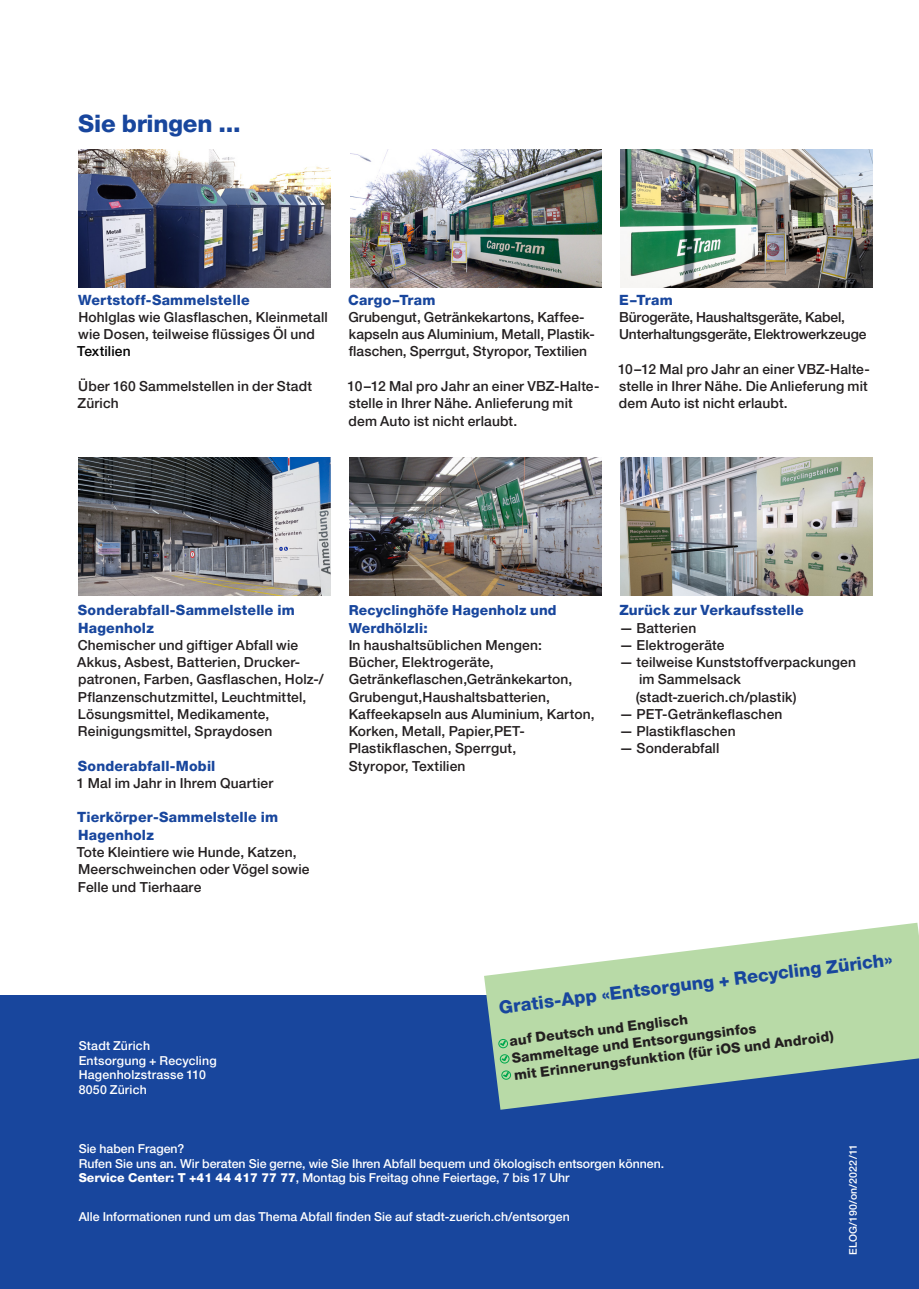
<style>
.page{position:relative;width:919px;height:1289px;background:#fff}
.page>*{position:absolute;margin:0;border:0;box-sizing:border-box;transform-origin:0 0}
.t1{font:800 24px "Helvetica Neue LT Pro";letter-spacing:-.01em;color:#18469d}
.t2{font:800 18px "Helvetica Neue LT Pro";color:#18469d}
.t3{font:800 14.1px/17.2px "Helvetica Neue LT Pro";letter-spacing:.015em;color:#18469d}
.t4{font:500 13.8px/17.2px "Helvetica Neue LT Pro";letter-spacing:.01em;color:#231f20}
.t5{font:800 13.8px/17.2px "Helvetica Neue LT Pro";color:#231f20}
.t6{font:500 13.8px/17.2px "Helvetica Neue LT Pro";letter-spacing:-.01em;color:#231f20}
.t7{font:800 13.8px/17.2px "Helvetica Neue LT Pro";letter-spacing:.015em;color:#18469d}
.t8{font:500 13.8px "Helvetica Neue LT Pro";letter-spacing:.01em;color:#000}
.t9{font:500 12.3px/14.7px "Helvetica Neue LT Pro";color:#fff}
.t10{font:500 10.5px "Helvetica Neue LT Pro";letter-spacing:.02em;color:#fff}
.s1{font-weight:800}
</style>
<div class="page">
<div style="left:0;top:995px;width:918px;height:293px;background:#18469d"></div>
<img style="left:349px;top:457px;width:252px;height:138px">
<img style="left:620px;top:457px;width:252px;height:138px">
<img style="left:79px;top:457px;width:251px;height:138px">
<img style="left:78px;top:149px;width:252px;height:138px">
<svg style="left:484px;top:922px;width:434px;height:187px;fill:#b8daa7"></svg>
<img style="left:350px;top:149px;width:251px;height:138px">
<img style="left:620px;top:149px;width:252px;height:138px">
<div style="left:498px;top:1039px;width:10px;height:9px;border:1px solid #00a84e;border-radius:50%"></div>
<svg style="left:500px;top:1040px;width:6px;height:5px"></svg>
<div style="left:500px;top:1054px;width:9px;height:9px;border:1px solid #00a84e;border-radius:50%"></div>
<svg style="left:502px;top:1055px;width:5px;height:5px"></svg>
<div style="left:501px;top:1070px;width:10px;height:9px;border:1px solid #00a84e;border-radius:50%"></div>
<svg style="left:503px;top:1072px;width:6px;height:5px"></svg>
<h1 class="t1" style="left:78px;top:109px;width:164px">Sie bringen ...</h1>
<p class="t3" style="left:78px;top:291px;width:173px">Wertstoff-Sammelstelle</p>
<p class="t4" style="left:78px;top:308px;width:251px">Hohlglas wie Glasflaschen, Kleinmetall wie Dosen, teilweise flüssiges Öl und</p>
<p class="t8" style="left:77px;top:343px;width:55px">Textilien</p>
<p class="t4" style="left:78px;top:377px;width:236px">Über 160 Sammelstellen in der Stadt<br>Zürich</p>
<p class="t3" style="left:348px;top:291px;width:89px">Cargo-Tram</p>
<p class="t4" style="left:348px;top:308px;width:248px">Grubengut, Getränkekartons, Kaffee&shy;kapseln aus Aluminium, Metall, Plastik&shy;flaschen, Sperrgut, Styropor, Textilien</p>
<p class="t4" style="left:347px;top:377px;width:252px">10-12 Mal pro Jahr an einer VBZ-Halte&shy;stelle in Ihrer Nähe. Anlieferung mit dem Auto ist nicht erlaubt.</p>
<p class="t3" style="left:619px;top:291px;width:55px">E-Tram</p>
<p class="t6" style="left:619px;top:308px;width:249px">Bürogeräte, Haushaltsgeräte, Kabel,<br>Unterhaltungsgeräte, Elektrowerkzeuge</p>
<p class="t4" style="left:618px;top:360px;width:252px;text-align:justify">10-12 Mal pro Jahr an einer VBZ-Halte&shy;stelle in Ihrer Nähe. Die Anlieferung mit dem Auto ist nicht erlaubt.</p>
<p class="t3" style="left:78px;top:601px;width:218px">Sonderabfall-Sammelstelle im<br>Hagenholz</p>
<p class="t4" style="left:77px;top:636px;width:248px">Chemischer und giftiger Abfall wie Akkus, Asbest, Batterien, Drucker&shy;patronen, Farben, Gasflaschen, Holz-/ Pflanzenschutzmittel, Leuchtmittel, Lösungsmittel, Medikamente, Reinigungsmittel, Spraydosen</p>
<p class="t3" style="left:78px;top:757px;width:139px">Sonderabfall-Mobil</p>
<p class="t4" style="left:77px;top:774px;width:198px">1 Mal im Jahr in Ihrem Quartier</p>
<p class="t3" style="left:77px;top:808px;width:202px">Tierkörper-Sammelstelle im<br>Hagenholz</p>
<p class="t4" style="left:77px;top:843px;width:234px">Tote Kleintiere wie Hunde, Katzen,<br>Meerschweinchen oder Vögel sowie<br>Felle und Tierhaare</p>
<p class="t7" style="left:348px;top:601px;width:209px">Recyclinghöfe Hagenholz und<br>Werdhölzli:</p>
<p class="t4" style="left:348px;top:636px;width:247px">In haushaltsüblichen Mengen:<br>Bücher, Elektrogeräte,<br>Getränkeflaschen,Getränkekarton,<br>Grubengut,Haushaltsbatterien,<br>Kaffeekapseln aus Aluminium, Karton,<br>Korken, Metall, Papier,PET-<br>Plastikflaschen, Sperrgut,<br>Styropor, Textilien</p>
<p class="t3" style="left:619px;top:601px;width:186px">Zurück zur Verkaufsstelle</p>
<p class="t4" style="left:619px;top:619px;width:78px">— Batterien</p>
<p class="t4" style="left:619px;top:636px;width:106px">— Elektrogeräte</p>
<p class="t4" style="left:635px;top:653px;width:222px;text-indent:-16px">— teilweise Kunststoffverpackungen im Sammelsack (stadt-zuerich.ch/plastik)</p>
<p class="t4" style="left:619px;top:705px;width:164px">— PET-Getränkeflaschen</p>
<p class="t4" style="left:619px;top:722px;width:118px">— Plastikflaschen</p>
<p class="t4" style="left:619px;top:739px;width:101px">— Sonderabfall</p>
<p class="t9" style="left:79px;top:1037px;width:139px">Stadt Zürich<br>Entsorgung + Recycling<br>Hagenholzstrasse 110<br>8050 Zürich</p>
<h2 class="t2" style="left:497px;top:996px;width:397px;rotate:-7deg">Gratis-App «Entsorgung + Recycling Zürich»</h2>
<p class="t5" style="left:508px;top:1032px;width:323px;rotate:-7deg">auf Deutsch und Englisch<br>Sammeltage und Entsorgungsinfos<br>mit Erinnerungsfunktion (für iOS und Android)</p>
<p class="t9" style="left:79px;top:1140px;width:587px">Sie haben Fragen?<br>Rufen Sie uns an. Wir beraten Sie gerne, wie Sie Ihren Abfall bequem und ökologisch entsorgen können.<br><span class="s1">Service Center: T +41 44 417 77 77</span>, Montag bis Freitag ohne Feiertage, 7 bis 17 Uhr</p>
<p class="t9" style="left:79px;top:1209px;width:492px">Alle Informationen rund um das Thema Abfall finden Sie auf stadt-zuerich.ch/entsorgen</p>
<p class="t10" style="left:846px;top:1254px;width:112px;rotate:-90deg">ELOG/190/on/2022/11</p>
</div>
